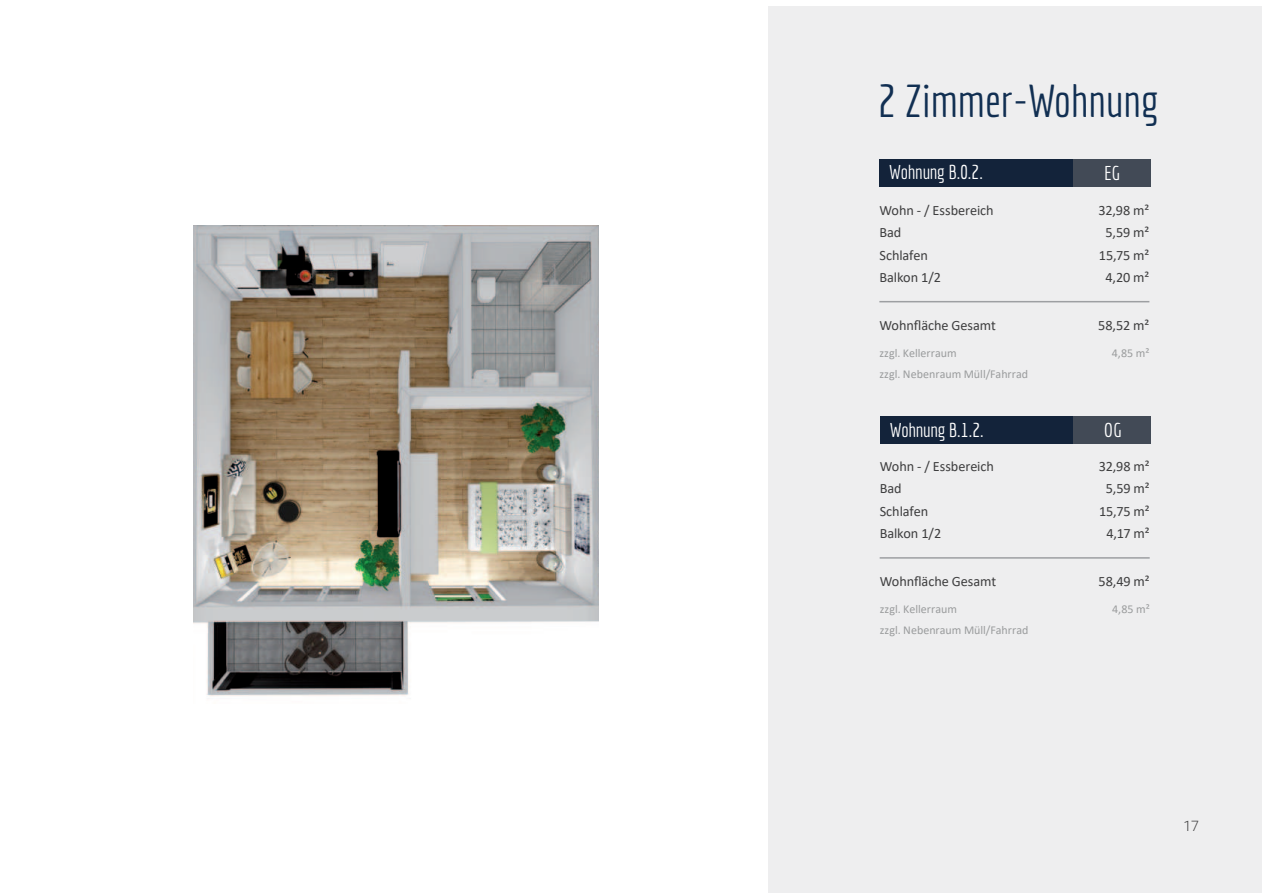
<style>
.page{position:relative;width:1263px;height:893px;background:#fff}
.page>*{position:absolute;margin:0;border:0;box-sizing:border-box;transform-origin:0 0}
.t1{font:45px "Economica";color:#112f52}
.t2{font:19.5px "Economica";letter-spacing:-.015em;color:#fff}
.t3{font:14.25px/22.5px "Calibri";letter-spacing:-.005em;color:#3e3e3f}
.t4{font:300 14.25px "Roboto";color:#3e3e3f}
.t5{font:12px/21px "Calibri";color:#9a9c9d}
</style>
<div class="page">
<div style="left:768px;top:6px;width:493px;height:887px;background:#eeeeef"></div>
<img style="left:193px;top:226px;width:405px;height:470px">
<div style="left:880px;top:417px;width:193px;height:27px;background:#13233a"></div>
<div style="left:1073px;top:417px;width:78px;height:27px;background:#424a56"></div>
<div style="left:879px;top:160px;width:194px;height:27px;background:#13233a"></div>
<div style="left:1073px;top:160px;width:77px;height:27px;background:#424a56"></div>
<hr style="left:879px;top:301px;width:270px;height:1px;background:#9d9fa2">
<hr style="left:880px;top:557px;width:270px;height:2px;background:#9d9fa2">
<h1 class="t1" style="left:878px;top:76px;width:282px">2 Zimmer-Wohnung</h1>
<h2 class="t2" style="left:889px;top:162px;width:95px">Wohnung B.0.2.</h2>
<h2 class="t2" style="left:1104px;top:162px;width:17px">EG</h2>
<p class="t3" style="left:879px;top:200px;width:116px">Wohn - / Essbereich<br>Bad<br>Schlafen<br>Balkon 1/2</p>
<p class="t3" style="left:879px;top:314px;width:118px">Wohn昀氀äche Gesamt</p>
<p class="t5" style="left:879px;top:342px;width:150px">zzgl. Kellerraum<br>zzgl. Nebenraum Müll/Fahrrad</p>
<p class="t3" style="left:1098px;top:200px;width:52px;text-align:center">32,98 m²<br>5,59 m²<br>15,75 m²<br>4,20 m²</p>
<p class="t3" style="left:1098px;top:315px;width:53px">58,52 m²</p>
<p class="t5" style="left:1112px;top:343px;width:39px">4,85 m²</p>
<h2 class="t2" style="left:890px;top:419px;width:95px">Wohnung B.1.2.</h2>
<h2 class="t2" style="left:1104px;top:419px;width:19px">OG</h2>
<p class="t3" style="left:880px;top:456px;width:116px">Wohn - / Essbereich<br>Bad<br>Schlafen<br>Balkon 1/2</p>
<p class="t3" style="left:880px;top:570px;width:118px">Wohn昀氀äche Gesamt</p>
<p class="t5" style="left:880px;top:599px;width:150px">zzgl. Kellerraum<br>zzgl. Nebenraum Müll/Fahrrad</p>
<p class="t3" style="left:1099px;top:456px;width:52px;text-align:center">32,98 m²<br>5,59 m²<br>15,75 m²<br>4,17 m²</p>
<p class="t3" style="left:1098px;top:571px;width:53px">58,49 m²</p>
<p class="t5" style="left:1112px;top:600px;width:39px">4,85 m²</p>
<p class="t4" style="left:1183px;top:818px;width:17px">17</p>
</div>
